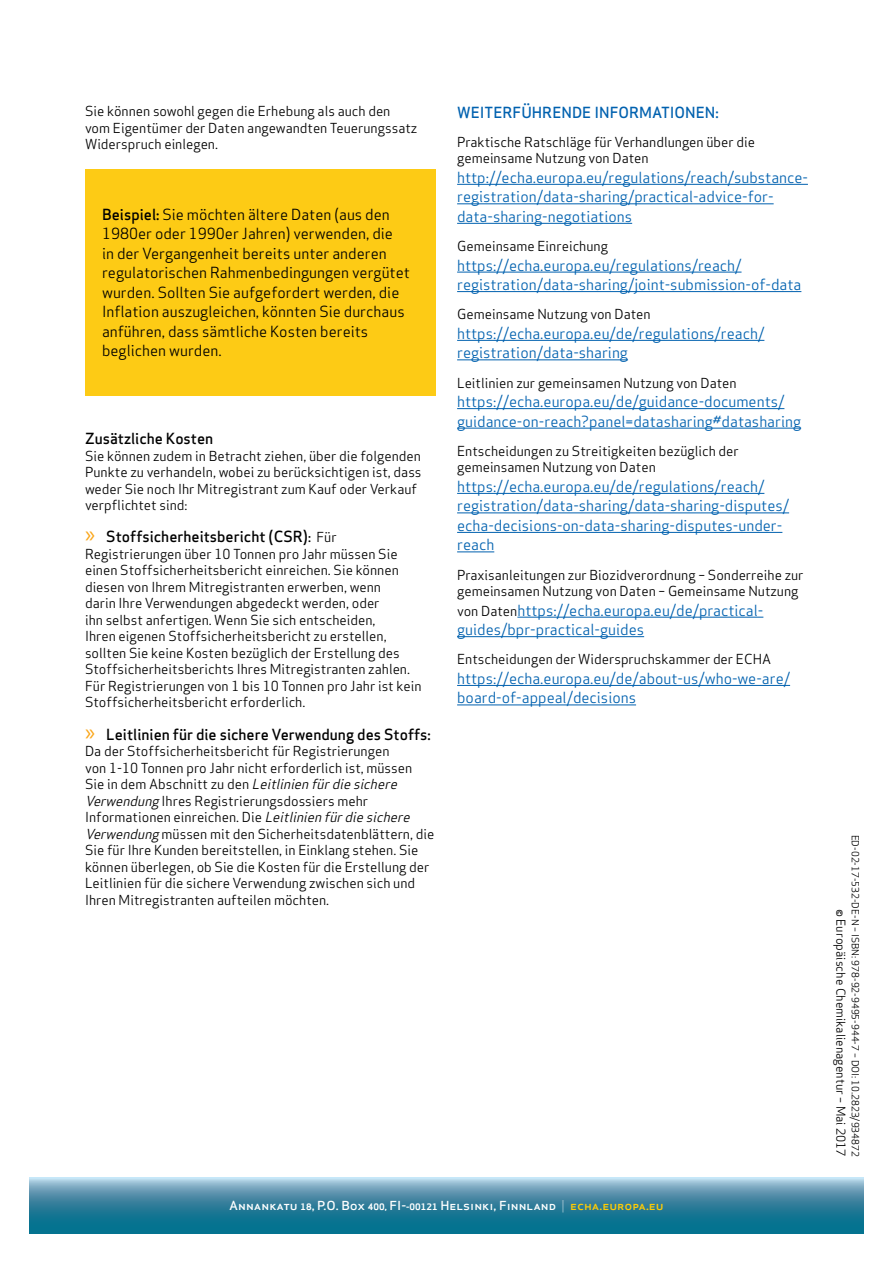
<style>
.page{position:relative;width:893px;height:1263px;background:#fff}
.page>*{position:absolute;margin:0;border:0;box-sizing:border-box;transform-origin:0 0}
.t1{font:15px/19.5px "Apex Sans";color:#0061af}
.t2{font:15px/19.5px "Apex Sans";color:#000}
.t3{font:500 15px "Apex Sans";color:#000}
.t4{font:500 15px "Apex Sans";color:#0061af}
.t5{font:13.5px/16.5px "Apex Sans";color:#000}
.t6{font:500 12.15px "Apex Sans";color:#fff;scale:1.08 1}
.t7{font:12px "Apex Sans";color:#000}
.t8{font:9.75px "Apex Sans";color:#000}
.s1{font-weight:500}
.s2{font-family:"Myriad Pro";font-weight:400;font-size:24px;color:#faa61a}
.s3{font-size:13.5px}
.s4{font-weight:400;font-size:13.5px}
.s5{font-style:italic}
.s6{font-size:13.5px;color:#000}
.s7{font-weight:700;font-size:8.7px}
.s8{font-weight:700;font-size:8.25px}
.s9{font-weight:300}
.s10{color:#ffcb05}
</style>
<div class="page">
<svg style="left:30px;top:1178px;width:833px;height:55px;background:#3e8aa5"></svg>
<div style="left:85px;top:169px;width:351px;height:227px;background:#fdcb15"></div>
<hr style="left:457px;top:184px;width:351px;height:1px;background:#0061af">
<hr style="left:457px;top:203px;width:317px;height:1px;background:#0061af">
<hr style="left:457px;top:223px;width:175px;height:1px;background:#0061af">
<hr style="left:457px;top:272px;width:284px;height:1px;background:#0061af">
<hr style="left:457px;top:291px;width:344px;height:1px;background:#0061af">
<hr style="left:457px;top:340px;width:307px;height:1px;background:#0061af">
<hr style="left:457px;top:359px;width:171px;height:1px;background:#0061af">
<hr style="left:457px;top:408px;width:327px;height:1px;background:#0061af">
<hr style="left:457px;top:428px;width:344px;height:1px;background:#0061af">
<hr style="left:457px;top:493px;width:307px;height:1px;background:#0061af">
<hr style="left:457px;top:512px;width:332px;height:1px;background:#0061af">
<hr style="left:457px;top:532px;width:325px;height:1px;background:#0061af">
<hr style="left:457px;top:551px;width:37px;height:1px;background:#0061af">
<hr style="left:517px;top:617px;width:246px;height:1px;background:#0061af">
<hr style="left:457px;top:636px;width:187px;height:1px;background:#0061af">
<hr style="left:457px;top:685px;width:333px;height:1px;background:#0061af">
<hr style="left:457px;top:704px;width:179px;height:1px;background:#0061af">
<p class="t5" style="left:85px;top:102px;width:334px">Sie können sowohl gegen die Erhebung als auch den vom Eigentümer der Daten angewandten Teuerungssatz<br>Widerspruch einlegen.</p>
<p class="t2" style="left:102px;top:203px;width:309px"><span class="s1">Beispiel:</span> Sie möchten ältere Daten (aus den 1980er oder 1990er Jahren) verwenden, die<br>in der Vergangenheit bereits unter anderen regulatorischen Rahmenbedingungen vergütet wurden. Sollten Sie aufgefordert werden, die Inflation auszugleichen, könnten Sie durchaus anführen, dass sämtliche Kosten bereits beglichen wurden.</p>
<p class="t3" style="left:85px;top:425px;width:130px">Zusätzliche Kosten</p>
<p class="t5" style="left:85px;top:446px;width:338px">Sie können zudem in Betracht ziehen, über die folgenden Punkte zu verhandeln, wobei zu berücksichtigen ist, dass weder Sie noch Ihr Mitregistrant zum Kauf oder Verkauf verpflichtet sind:</p>
<p class="t3" style="left:85px;top:524px;width:253px"><span class="s2">»</span> Stoffsicherheitsbericht (CSR)<span class="s3">:</span> <span class="s4">Für</span></p>
<p class="t5" style="left:85px;top:544px;width:338px">Registrierungen über 10 Tonnen pro Jahr müssen Sie einen Stoffsicherheitsbericht einreichen. Sie können diesen von Ihrem Mitregistranten erwerben, wenn<br>darin Ihre Verwendungen abgedeckt werden, oder<br>ihn selbst anfertigen. Wenn Sie sich entscheiden,<br>Ihren eigenen Stoffsicherheitsbericht zu erstellen, sollten Sie keine Kosten bezüglich der Erstellung des Stoffsicherheitsberichts Ihres Mitregistranten zahlen.<br>Für Registrierungen von 1 bis 10 Tonnen pro Jahr ist kein Stoffsicherheitsbericht erforderlich.</p>
<p class="t3" style="left:85px;top:721px;width:347px"><span class="s2">»</span> Leitlinien für die sichere Verwendung des Stoffs:</p>
<p class="t5" style="left:85px;top:742px;width:351px">Da der Stoffsicherheitsbericht für Registrierungen<br>von 1-10 Tonnen pro Jahr nicht erforderlich ist, müssen<br>S i e i n d e m A b s c h n i t t z u d e n <span class="s5">Leitlinienfürdiesichere Verwendung</span>Ihres Registrierungsdossiers mehr Informationen einreichen. Die <span class="s5">Leitlinienfürdiesichere Verwendung</span>müssen mit den Sicherheitsdatenblättern, die Sie für Ihre Kunden bereitstellen, in Einklang stehen. Sie können überlegen, ob Sie die Kosten für die Erstellung der Leitlinien für die sichere Verwendung zwischen sich und Ihren Mitregistranten aufteilen möchten.</p>
<p class="t4" style="left:457px;top:99px;width:263px">WEITERFÜHRENDE INFORMATIONEN:</p>
<p class="t5" style="left:457px;top:132px;width:299px">Praktische Ratschläge für Verhandlungen über die gemeinsame Nutzung von Daten</p>
<p class="t1" style="left:457px;top:166px;width:352px">http://echa.europa.eu/regulations/reach/substance&shy;registration/data-sharing/practical-advice-for&shy;data-sharing-negotiations</p>
<p class="t5" style="left:457px;top:237px;width:152px">Gemeinsame Einreichung</p>
<p class="t1" style="left:457px;top:254px;width:346px">https://echa.europa.eu/regulations/reach/ registration/data-sharing/joint-submission-of-data</p>
<p class="t5" style="left:457px;top:305px;width:195px">Gemeinsame Nutzung von Daten</p>
<p class="t1" style="left:457px;top:322px;width:309px">https://echa.europa.eu/de/regulations/reach/ registration/data-sharing</p>
<p class="t5" style="left:457px;top:373px;width:281px">Leitlinien zur gemeinsamen Nutzung von Daten</p>
<p class="t1" style="left:457px;top:390px;width:345px">https://echa.europa.eu/de/guidance-documents/ guidance-on-reach?panel=datasharing#datasharing</p>
<p class="t5" style="left:457px;top:441px;width:283px">Entscheidungen zu Streitigkeiten bezüglich der gemeinsamen Nutzung von Daten</p>
<p class="t1" style="left:457px;top:475px;width:333px">https://echa.europa.eu/de/regulations/reach/ registration/data-sharing/data-sharing-disputes/ echa-decisions-on-data-sharing-disputes-under&shy;reach</p>
<p class="t5" style="left:457px;top:565px;width:348px">Praxisanleitungen zur Biozidverordnung – Sonderreihe zur gemeinsamen Nutzung von Daten – Gemeinsame Nutzung</p>
<p class="t1" style="left:457px;top:599px;width:308px"><span class="s6">von Daten</span>https://echa.europa.eu/de/practical&shy;guides/bpr-practical-guides</p>
<p class="t5" style="left:457px;top:650px;width:315px">Entscheidungen der Widerspruchskammer der ECHA</p>
<p class="t1" style="left:457px;top:667px;width:334px">https://echa.europa.eu/de/about-us/who-we-are/ board-of-appeal/decisions</p>
<p class="t6" style="left:229px;top:1195px;width:404px">Annankatu <span class="s7">18</span>, P.O. Box <span class="s7">400,</span> FI-<span class="s8">-</span><span class="s7">00121</span> Helsinki, Finnland <span class="s9">|</span> <span class="s10">echa.europa.eu</span></p>
<p class="t8" style="left:863px;top:834px;width:324px;rotate:90deg">ED-02-17-532-DE-N – ISBN: 978-92-9495-944-7 – DOI: 10.2823/934872</p>
<p class="t7" style="left:851px;top:909px;width:249px;rotate:90deg">© Europäische Chemikalienagentur – Mai 2017</p>
</div>
